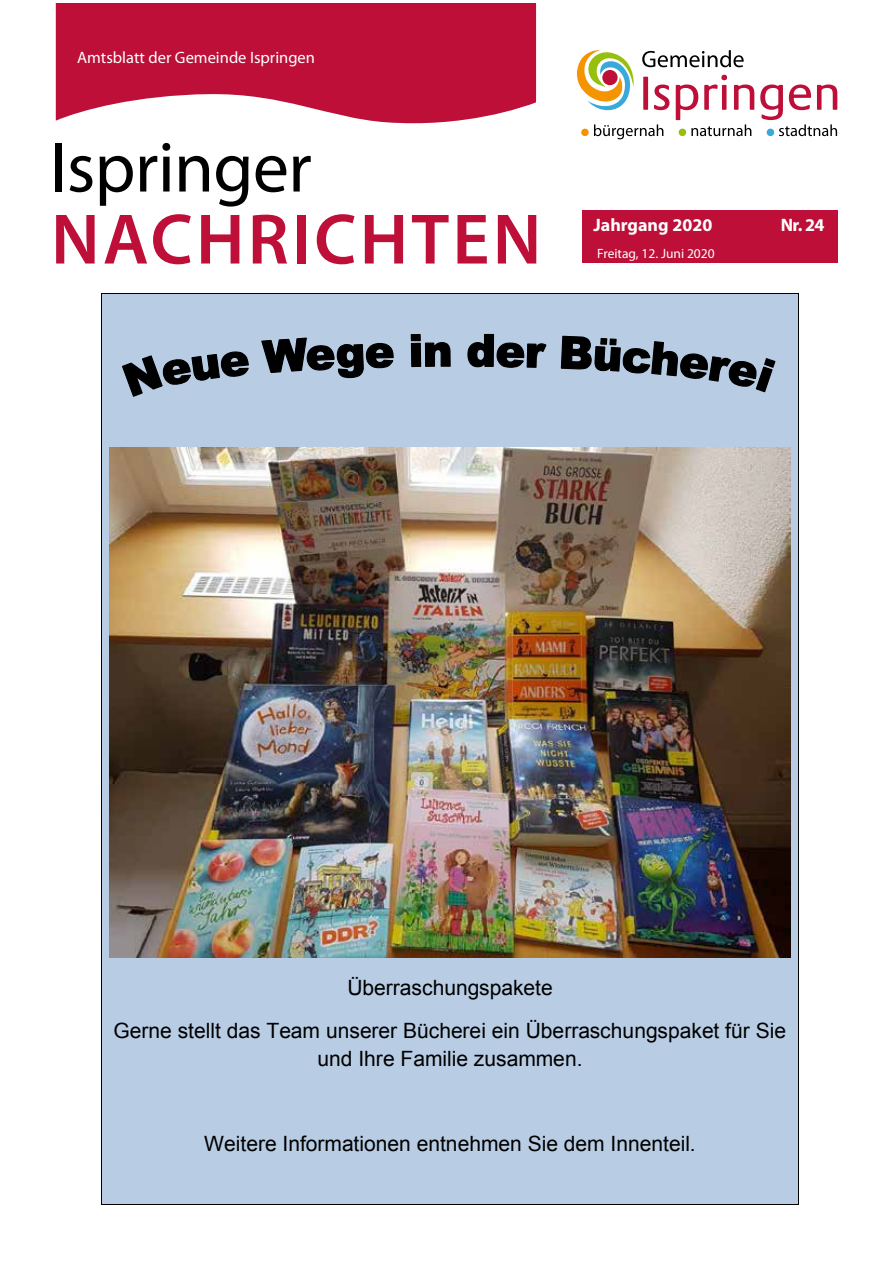
<style>
.page{position:relative;width:893px;height:1263px;background:#fff}
.page>*{position:absolute;margin:0;border:0;box-sizing:border-box;transform-origin:0 0}
.t1{font:600 72px "Myriad Pro";letter-spacing:.045em;color:#bd0f38}
.t2{font:72px "Myriad Pro";letter-spacing:-.01em;color:#000}
.t3{font:21px/42.9px "Arial";color:#000;text-align:center}
.t4{font:700 18px "Myriad Pro";color:#fff}
.t5{font:16.5px "Myriad Pro";color:#fff}
.t6{font:13.5px "Myriad Pro";color:#fff}
</style>
<div class="page">
<svg style="left:56px;top:4px;width:480px;height:120px;background:#c52d51"></svg>
<div style="left:582px;top:210px;width:256px;height:53px;background:#bd0f38"></div>
<div style="left:643px;top:77px;width:5px;height:33px;background:#bd0f38"></div>
<svg style="left:654px;top:85px;width:15px;height:25px"></svg>
<svg style="left:642px;top:50px;width:102px;height:17px"></svg>
<svg style="left:577px;top:49px;width:57px;height:62px"></svg>
<div style="left:602px;top:70px;width:16px;height:15px;background:#bd0f38;border-radius:50%"></div>
<svg style="left:581px;top:124px;width:82px;height:15px"></svg>
<svg style="left:676px;top:75px;width:78px;height:61px"></svg>
<svg style="left:760px;top:85px;width:77px;height:51px"></svg>
<div style="left:102px;top:294px;width:696px;height:39px;background:#b8cce4"></div>
<hr style="left:102px;top:293px;width:696px;height:1px;background:#000">
<hr style="left:101px;top:294px;width:1px;height:39px;background:#000">
<hr style="left:798px;top:294px;width:1px;height:39px;background:#000">
<div style="left:102px;top:333px;width:696px;height:114px;background:#b8cce4"></div>
<svg style="left:122px;top:351px;width:127px;height:46px"></svg>
<svg style="left:261px;top:337px;width:133px;height:42px"></svg>
<svg style="left:411px;top:334px;width:40px;height:33px"></svg>
<svg style="left:467px;top:333px;width:80px;height:35px"></svg>
<svg style="left:560px;top:335px;width:216px;height:58px"></svg>
<hr style="left:101px;top:333px;width:1px;height:114px;background:#000">
<hr style="left:798px;top:333px;width:1px;height:114px;background:#000">
<div style="left:102px;top:447px;width:696px;height:529px;background:#b8cce4"></div>
<img style="left:110px;top:447px;width:680px;height:511px">
<hr style="left:101px;top:447px;width:1px;height:529px;background:#000">
<hr style="left:798px;top:447px;width:1px;height:529px;background:#000">
<div style="left:102px;top:976px;width:696px;height:42px;background:#b8cce4"></div>
<hr style="left:101px;top:976px;width:1px;height:42px;background:#000">
<hr style="left:798px;top:976px;width:1px;height:42px;background:#000">
<div style="left:102px;top:1018px;width:696px;height:28px;background:#b8cce4"></div>
<svg style="left:101px;top:1018px;width:1px;height:28px"></svg>
<svg style="left:798px;top:1018px;width:1px;height:28px"></svg>
<div style="left:102px;top:1046px;width:696px;height:43px;background:#b8cce4"></div>
<hr style="left:101px;top:1046px;width:1px;height:43px;background:#000">
<hr style="left:798px;top:1046px;width:1px;height:43px;background:#000">
<div style="left:102px;top:1089px;width:696px;height:43px;background:#b8cce4"></div>
<hr style="left:101px;top:1089px;width:1px;height:43px;background:#000">
<hr style="left:798px;top:1089px;width:1px;height:43px;background:#000">
<div style="left:102px;top:1132px;width:696px;height:43px;background:#b8cce4"></div>
<hr style="left:101px;top:1132px;width:1px;height:43px;background:#000">
<hr style="left:798px;top:1132px;width:1px;height:43px;background:#000">
<div style="left:102px;top:1175px;width:696px;height:29px;background:#b8cce4"></div>
<hr style="left:102px;top:1204px;width:696px;height:1px;background:#000">
<svg style="left:101px;top:1175px;width:1px;height:30px"></svg>
<svg style="left:798px;top:1175px;width:1px;height:30px"></svg>
<p class="t5" style="left:77px;top:48px;width:239px">Amtsblatt der Gemeinde Ispringen</p>
<h1 class="t2" style="left:50px;top:123px;width:263px">Ispringer</h1>
<h1 class="t1" style="left:51px;top:194px;width:492px">NACHRICHTEN</h1>
<p class="t4" style="left:594px;top:213px;width:120px">Jahrgang 2020</p>
<p class="t4" style="left:781px;top:213px;width:45px">Nr. 24</p>
<p class="t6" style="left:597px;top:245px;width:119px">Freitag, 12. Juni 2020</p>
<p class="t3" style="left:113px;top:966px;width:674px">Überraschungspakete<br>Gerne stellt das Team unserer Bücherei ein Überraschungspaket für Sie</p>
<p class="t3" style="left:317px;top:1037px;width:267px">und Ihre Familie zusammen.</p>
<p class="t3" style="left:204px;top:1123px;width:493px">Weitere Informationen entnehmen Sie dem Innenteil.</p>
</div>
